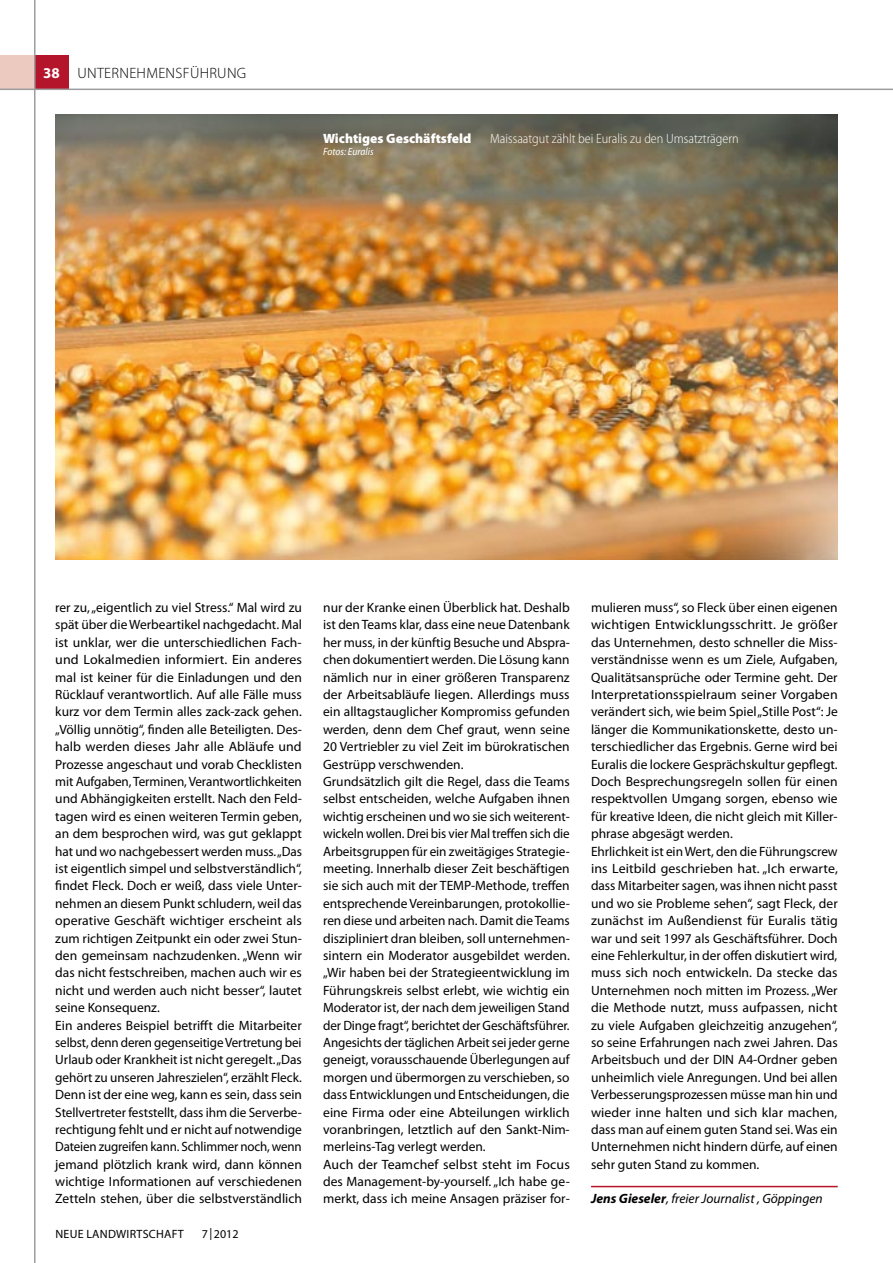
<style>
.page{position:relative;width:893px;height:1263px;background:#fff}
.page>*{position:absolute;margin:0;border:0;box-sizing:border-box;transform-origin:0 0}
.t1{font:300 15px "Myriad Pro";letter-spacing:.02em;color:#000}
.t2{font:13.5px/17.4px "Myriad Pro";color:#000}
.t3{font:300 semi-condensed 13.5px "Myriad Pro";color:#fff}
.t4{font:italic 13.5px "Myriad Pro";color:#000}
.t5{font:900 13.5px "Myriad Pro";color:#fff}
.t6{font:12px "Myriad Pro";letter-spacing:.02em;color:#000}
.t7{font:italic semi-condensed 10.5px "Myriad Pro";color:#fff}
.s1{font-weight:700;color:#fff}
.s2{font-weight:700}
</style>
<div class="page">
<div style="left:34px;top:55px;width:35px;height:35px;background:#b5152b"></div>
<hr style="left:34px;top:0;width:2px;height:1263px;background:#9c9d9f">
<div style="left:0;top:55px;width:34px;height:35px;background:#eccabf"></div>
<hr style="left:0;top:89px;width:893px;height:1px;background:#9c9d9f">
<hr style="left:591px;top:1186px;width:247px;height:1px;background:#b5152b">
<img style="left:55px;top:115px;width:783px;height:445px">
<p class="t1" style="left:43px;top:64px;width:205px"><span class="s1">38</span> UNTERNEHMENSFÜHRU NG</p>
<p class="t5" style="left:323px;top:129px;width:150px">Wichtiges Geschäftsfeld</p>
<p class="t3" style="left:490px;top:131px;width:250px">Maissaatgut zählt bei Euralis zu den Umsatzträgern</p>
<p class="t7" style="left:323px;top:146px;width:52px">Fotos: Euralis</p>
<p class="t2" style="left:55px;top:598px;width:248px">rer zu, „eigentlich zu viel Stress.“ Mal wird zu spät über die Werbeartikel nachgedacht. Mal ist unklar, wer die unterschiedlichen Fach&shy;und Lokalmedien informiert. Ein anderes mal ist keiner für die Einladungen und den Rücklauf verantwortlich. Auf alle Fälle muss kurz vor dem Termin alles zack-zack gehen. „Völlig unnötig“, finden alle Beteiligten. Des&shy;halb werden dieses Jahr alle Abläufe und Prozesse angeschaut und vorab Checklisten mit Aufgaben, Terminen, Verantwortlichkeiten und Abhängigkeiten erstellt. Nach den Feld&shy;tagen wird es einen weiteren Termin geben, an dem besprochen wird, was gut geklappt hat und wo nachgebessert werden muss. „Das ist eigentlich simpel und selbstverständlich“, findet Fleck. Doch er weiß, dass viele Unter&shy;nehmen an diesem Punkt schludern, weil das operative Geschäft wichtiger erscheint als zum richtigen Zeitpunkt ein oder zwei Stun&shy;den gemeinsam nachzudenken. „Wenn wir das nicht festschreiben, machen auch wir es nicht und werden auch nicht besser“, lautet seine Konsequenz.<br>Ein anderes Beispiel betrifft die Mitarbeiter selbst, denn deren gegenseitige Vertretung bei Urlaub oder Krankheit ist nicht geregelt. „Das gehört zu unseren Jahreszielen“, erzählt Fleck.<br>Denn ist der eine weg, kann es sein, dass sein Stellvertreter feststellt, dass ihm die Serverbe&shy;rechtigung fehlt und er nicht auf notwendige Dateien zugreifen kann. Schlimmer noch, wenn jemand plötzlich krank wird, dann können wichtige Informationen auf verschiedenen Zetteln stehen, über die selbstverständlich</p>
<p class="t2" style="left:323px;top:598px;width:248px">nur der Kranke einen Überblick hat. Deshalb ist den Teams klar, dass eine neue Datenbank her muss, in der künftig Besuche und Abspra&shy;chen dokumentiert werden. Die Lösung kann nämlich nur in einer größeren Transparenz der Arbeitsabläufe liegen. Allerdings muss ein alltagstauglicher Kompromiss gefunden werden, denn dem Chef graut, wenn seine 20 Vertriebler zu viel Zeit im bürokratischen Gestrüpp verschwenden.<br>Grundsätzlich gilt die Regel, dass die Teams selbst entscheiden, welche Aufgaben ihnen wichtig erscheinen und wo sie sich weiterent&shy;wickeln wollen. Drei bis vier Mal treffen sich die Arbeitsgruppen für ein zweitägiges Strategie&shy;meeting. Innerhalb dieser Zeit beschäftigen sie sich auch mit der TEMP-Methode, treffen entsprechende Vereinbarungen, protokollie&shy;ren diese und arbeiten nach. Damit die Teams diszipliniert dran bleiben, soll unternehmen&shy;sintern ein Moderator ausgebildet werden. „Wir haben bei der Strategieentwicklung im Führungskreis selbst erlebt, wie wichtig ein Moderator ist, der nach dem jeweiligen Stand der Dinge fragt“, berichtet der Geschäftsführer.<br>Angesichts der täglichen Arbeit sei jeder gerne geneigt, vorausschauende Überlegungen auf morgen und übermorgen zu verschieben, so dass Entwicklungen und Entscheidungen, die eine Firma oder eine Abteilungen wirklich voranbringen, letztlich auf den Sankt-Nim&shy;merleins-Tag verlegt werden.<br>Auch der Teamchef selbst steht im Focus des Management-by-yourself. „Ich habe ge&shy;merkt, dass ich meine Ansagen präziser for-</p>
<p class="t2" style="left:591px;top:598px;width:248px">mulieren muss“, so Fleck über einen eigenen wichtigen Entwicklungsschritt. Je größer das Unternehmen, desto schneller die Miss&shy;verständnisse wenn es um Ziele, Aufgaben, Qualitätsansprüche oder Termine geht. Der Interpretationsspielraum seiner Vorgaben verändert sich, wie beim Spiel „Stille Post“: Je länger die Kommunikationskette, desto un&shy;terschiedlicher das Ergebnis. Gerne wird bei Euralis die lockere Gesprächskultur gepflegt.<br>Doch Besprechungsregeln sollen für einen respektvollen Umgang sorgen, ebenso wie für kreative Ideen, die nicht gleich mit Killer&shy;phrase abgesägt werden.<br>Ehrlichkeit ist ein Wert, den die Führungscrew ins Leitbild geschrieben hat. „Ich erwarte, dass Mitarbeiter sagen, was ihnen nicht passt und wo sie Probleme sehen“, sagt Fleck, der zunächst im Außendienst für Euralis tätig war und seit 1997 als Geschäftsführer. Doch eine Fehlerkultur, in der offen diskutiert wird, muss sich noch entwickeln. Da stecke das Unternehmen noch mitten im Prozess. „Wer die Methode nutzt, muss aufpassen, nicht zu viele Aufgaben gleichzeitig anzugehen“, so seine Erfahrungen nach zwei Jahren. Das Arbeitsbuch und der DIN A4-Ordner geben unheimlich viele Anregungen. Und bei allen Verbesserungsprozessen müsse man hin und wieder inne halten und sich klar machen, dass man auf einem guten Stand sei. Was ein Unternehmen nicht hindern dürfe, auf einen sehr guten Stand zu kommen.</p>
<p class="t4" style="left:591px;top:1190px;width:233px"><span class="s2">Jens Gieseler</span>, freier Journalist , Göppingen</p>
<p class="t6" style="left:55px;top:1227px;width:16px">Neue</p>
<p class="t6" style="left:86px;top:1227px;width:15px">Land</p>
<p class="t6" style="left:116px;top:1227px;width:17px">wirts</p>
<p class="t6" style="left:149px;top:1227px;width:23px">chaft</p>
<p class="t6" style="left:202px;top:1227px;width:38px">7|2012</p>
</div>
